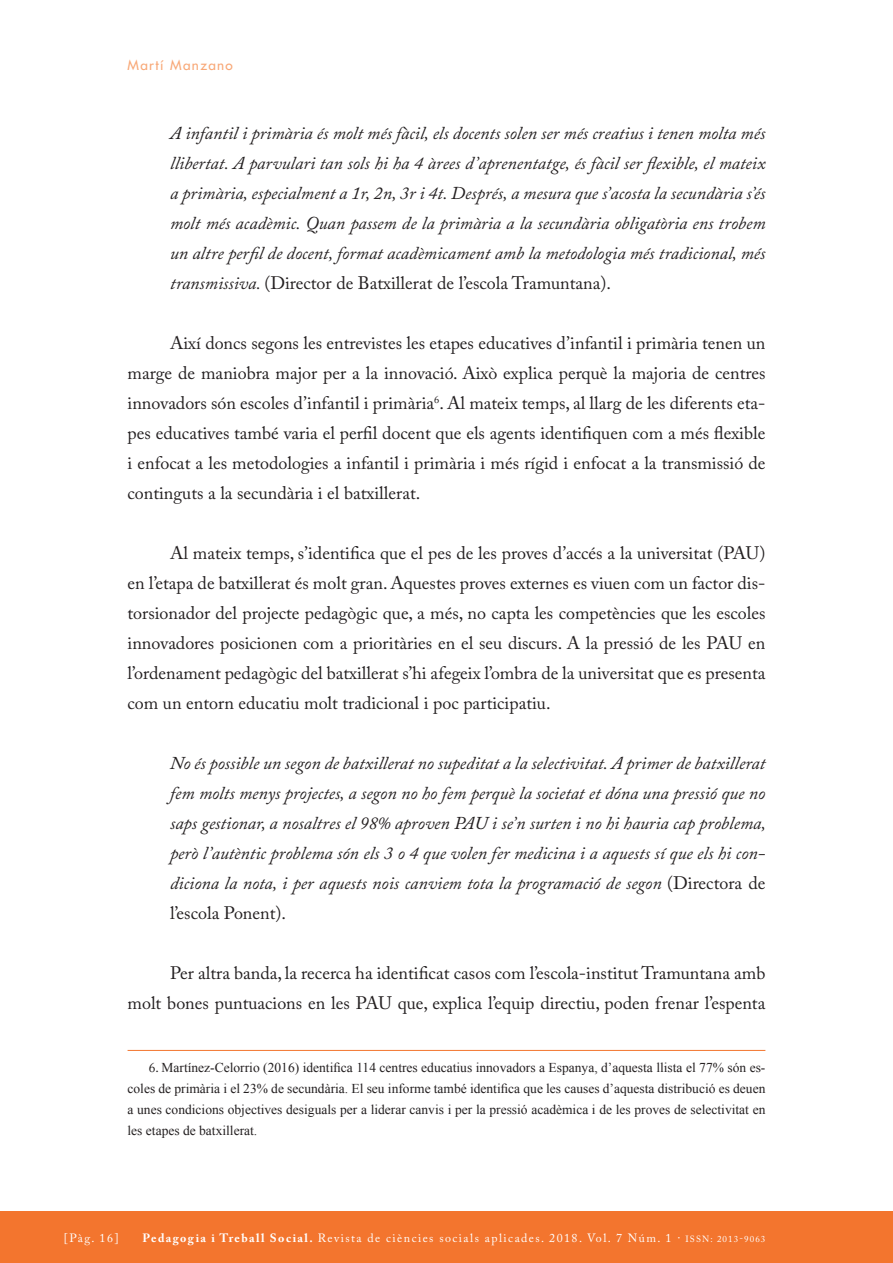
<style>
.page{position:relative;width:893px;height:1263px;background:#fff}
.page>*{position:absolute;margin:0;border:0;box-sizing:border-box;transform-origin:0 0}
.TEXT_COMU{font:18px/30px "Adobe Caslon Pro";color:#231f20;text-align:justify}
.TEXT_COMU-2{font:italic 18px/30px "Adobe Caslon Pro";color:#231f20;text-align:justify}
.NOTES_PEU_PAGINA{font:13.5px/21px "Times New Roman";color:#231f20;text-align:justify}
.CAPÇALERA_ESQUERRA{font:13.5px "Futura";letter-spacing:.1em;color:#f8a877}
.t1{font:12px "Adobe Caslon Pro";letter-spacing:.12em;color:#fff}
.s1{font-style:normal}
.s2{font-family:"Adobe Caslon Pro"}
.s3{font-weight:700}
.s4{font-size:9px}
</style>
<div class="page">
<div style="left:0;top:1212px;width:893px;height:51px;background:#f3752e"></div>
<hr style="left:128px;top:1050px;width:637px;height:1px;background:#f3752e">
<p class="CAPÇALERA_ESQUERRA" style="left:128px;top:57px;width:107px">Martí Manzano</p>
<p class="TEXT_COMU-2" style="left:170px;top:118px;width:597px">A infantil i primària és molt més fàcil, els docents solen ser més creatius i tenen molta més llibertat. A parvulari tan sols hi ha 4 àrees d’aprenentatge, és fàcil ser flexible, el mateix a primària, especialment a 1r, 2n, 3r i 4t. Després, a mesura que s’acosta la secundària s’és molt més acadèmic. Quan passem de la primària a la secundària obligatòria ens trobem un altre perfil de docent, format acadèmicament amb la metodologia més tradicional, més transmissiva. <span class="s1">(Director de Batxillerat de l’escola Tramuntana).</span></p>
<p class="TEXT_COMU" style="left:128px;top:328px;width:639px;text-indent:43px">Així doncs segons les entrevistes les etapes educatives d’infantil i primària tenen un marge de maniobra major per a la innovació. Això explica perquè la majoria de centres innovadors són escoles d’infantil i primària<sup>6</sup>. Al mateix temps, al llarg de les diferents eta&shy;pes educatives també varia el perfil docent que els agents identifiquen com a més flexible i enfocat a les metodologies a infantil i primària i més rígid i enfocat a la transmissió de continguts a la secundària i el batxillerat.</p>
<p class="TEXT_COMU" style="left:128px;top:538px;width:639px;text-indent:43px">Al mateix temps, s’identifica que el pes de les proves d’accés a la universitat (PAU) en l’etapa de batxillerat és molt gran. Aquestes proves externes es viuen com un factor dis&shy;torsionador del projecte pedagògic que, a més, no capta les competències que les escoles innovadores posicionen com a prioritàries en el seu discurs. A la pressió de les PAU en l’ordenament pedagògic del batxillerat s’hi afegeix l’ombra de la universitat que es presenta com un entorn educatiu molt tradicional i poc participatiu.</p>
<p class="TEXT_COMU-2" style="left:170px;top:748px;width:597px">No és possible un segon de batxillerat no supeditat a la selectivitat. A primer de batxillerat fem molts menys projectes, a segon no ho fem perquè la societat et dóna una pressió que no saps gestionar, a nosaltres el 98% aproven PAU i se’n surten i no hi hauria cap problema, però l’autèntic problema són els 3 o 4 que volen fer medicina i a aquests sí que els hi con&shy;diciona la nota, i per aquests nois canviem tota la programació de segon <span class="s1">(Directora de l’escola Ponent).</span></p>
<p class="TEXT_COMU" style="left:128px;top:958px;width:639px;text-align:right">Per altra banda, la recerca ha identificat casos com l’escola-institut Tramuntana amb<br>molt bones puntuacions en les PAU que, explica l’equip directiu, poden frenar l’espenta</p>
<p class="NOTES_PEU_PAGINA" style="left:128px;top:1057px;width:639px;text-indent:21px"><span class="s2">6.</span> Martínez-Celorrio (2016) identifica 114 centres educatius innovadors a Espanya, d’aquesta llista el 77% són es&shy;coles de primària i el 23% de secundària. El seu informe també identifica que les causes d’aquesta distribució es deuen a unes condicions objectives desiguals per a liderar canvis i per la pressió acadèmica i de les proves de selectivitat en les etapes de batxillerat.</p>
<p class="t1" style="left:64px;top:1231px;width:56px">[Pàg. 16]</p>
<p class="t1" style="left:143px;top:1231px;width:624px"><span class="s3">Pedagogia i Treball Social.</span> Revista de ciències socials aplicades. 2018. Vol. 7 Núm. 1 · <span class="s4">ISSN: 2013-9063</span></p>
</div>
